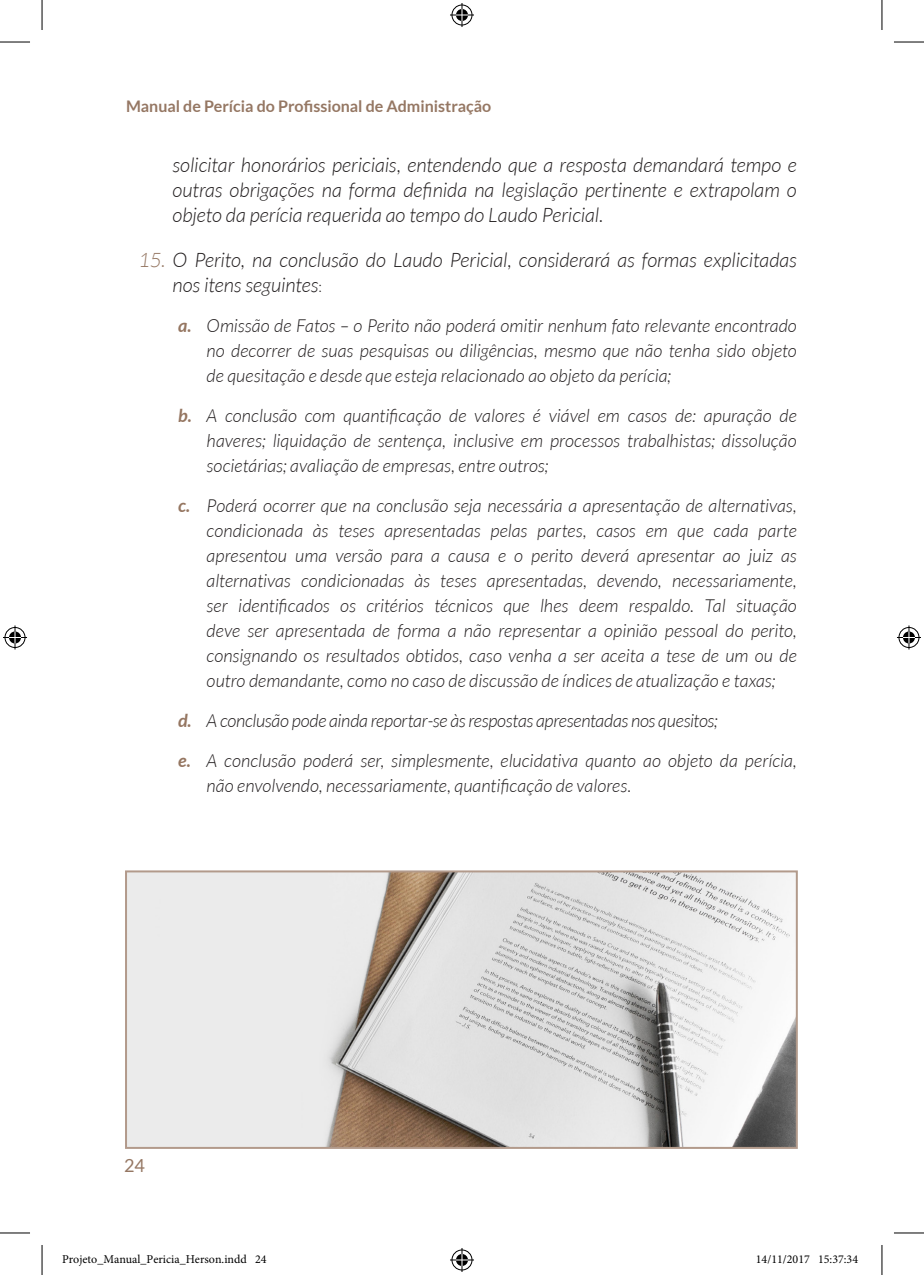
<style>
.page{position:relative;width:924px;height:1275px;background:#fff}
.page>*{position:absolute;margin:0;border:0;box-sizing:border-box;transform-origin:0 0}
.t1{font:italic 300 20px/25px "Lato";letter-spacing:-.005em;color:#231f20;text-align:justify}
.t2{font:italic 300 18px/25px "Lato";color:#231f20;text-align:justify}
.t3{font:18px "Lato";color:#957763}
.t4{font:700 16px "Lato";color:#957763}
.t5{font:12px "Minion Pro";color:#000}
.s1{color:#957763}
.s2{font-style:normal;font-size:15px}
.s3{font-weight:700;color:#957661}
</style>
<div class="page">
<img style="left:128px;top:873px;width:666px;height:273px">
<div style="left:125px;top:870px;width:672px;height:279px;border:2px solid #b29a8b"></div>
<hr style="left:0;top:42px;width:30px;height:1px;background:#000">
<hr style="left:893px;top:42px;width:30px;height:1px;background:#000">
<hr style="left:0;top:1232px;width:30px;height:1px;background:#000">
<hr style="left:893px;top:1232px;width:30px;height:1px;background:#000">
<hr style="left:42px;top:0;width:1px;height:30px;background:#000">
<hr style="left:42px;top:1245px;width:1px;height:30px;background:#000">
<hr style="left:881px;top:0;width:1px;height:30px;background:#000">
<hr style="left:881px;top:1245px;width:1px;height:30px;background:#000">
<svg style="left:450px;top:3px;width:24px;height:24px"></svg>
<svg style="left:450px;top:1248px;width:24px;height:24px"></svg>
<svg style="left:3px;top:625px;width:24px;height:24px"></svg>
<svg style="left:897px;top:625px;width:23px;height:24px"></svg>
<p class="t4" style="left:126px;top:97px;width:366px">Manual de Perícia do Profissional de Administração</p>
<p class="t1" style="left:172px;top:153px;width:625px">solicitar honorários periciais, entendendo que a resposta demandará tempo e outras obrigações na forma definida na legislação pertinente e extrapolam o objeto da perícia requerida ao tempo do Laudo Pericial.</p>
<p class="t1" style="left:172px;top:248px;width:625px;text-indent:-34px"><span class="s1">15.</span> O Perito, na conclusão do Laudo Pericial, considerará as formas explicitadas nos itens seguintes<span class="s2">:</span></p>
<p class="t2" style="left:206px;top:314px;width:591px;text-indent:-28px"><span class="s3">a.</span> Omissão de Fatos – o Perito não poderá omitir nenhum fato relevante encontrado no decorrer de suas pesquisas ou diligências, mesmo que não tenha sido objeto de quesitação e desde que esteja relacionado ao objeto da perícia;</p>
<p class="t2" style="left:206px;top:404px;width:591px;text-indent:-28px"><span class="s3">b.</span> A conclusão com quantificação de valores é viável em casos de: apuração de haveres; liquidação de sentença, inclusive em processos trabalhistas; dissolução societárias; avaliação de empresas, entre outros;</p>
<p class="t2" style="left:206px;top:494px;width:591px;text-indent:-28px"><span class="s3">c.</span> Poderá ocorrer que na conclusão seja necessária a apresentação de alternativas, condicionada às teses apresentadas pelas partes, casos em que cada parte apresentou uma versão para a causa e o perito deverá apresentar ao juiz as alternativas condicionadas às teses apresentadas, devendo, necessariamente, ser identificados os critérios técnicos que lhes deem respaldo. Tal situação deve ser apresentada de forma a não representar a opinião pessoal do perito, consignando os resultados obtidos, caso venha a ser aceita a tese de um ou de outro demandante, como no caso de discussão de índices de atualização e taxas;</p>
<p class="t2" style="left:178px;top:709px;width:540px"><span class="s3">d.</span> A conclusão pode ainda reportar-se às respostas apresentadas nos quesitos;</p>
<p class="t2" style="left:206px;top:749px;width:591px;text-indent:-28px"><span class="s3">e.</span> A conclusão poderá ser, simplesmente, elucidativa quanto ao objeto da perícia, não envolvendo, necessariamente, quantificação de valores.</p>
<p class="t3" style="left:124px;top:1155px;width:22px">24</p>
<p class="t5" style="left:62px;top:1251px;width:206px">Projeto_Manual_Pericia_Herson.indd 24</p>
<p class="t5" style="left:755px;top:1251px;width:104px">14/11/2017 15:37:34</p>
</div>
